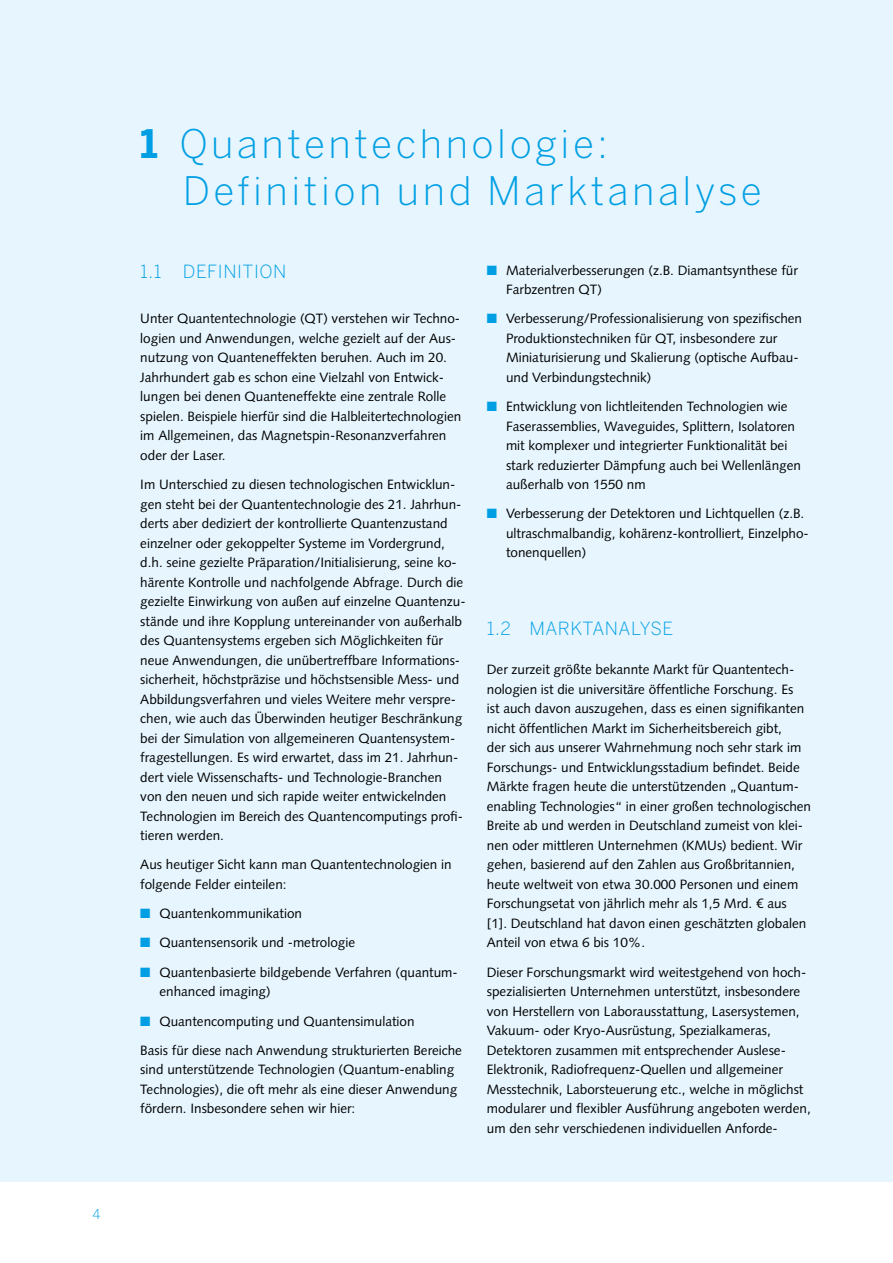
<style>
.page{position:relative;width:893px;height:1263px;background:#fff}
.page>*{position:absolute;margin:0;border:0;box-sizing:border-box;transform-origin:0 0}
.t1{font:300 39px/46.8px "Benton Sans";letter-spacing:.09em;color:#009fe3}
.t2{font:300 18px "Benton Sans";letter-spacing:.03em;color:#009fe3}
.t3{font:13.5px/19.5px "Syntax LT Std";color:#000}
.t4{font:300 13.5px "Benton Sans";color:#009fe3}
.s1{font-weight:700}
.s2{color:#009fe3}
</style>
<div class="page">
<div style="left:0;top:0;width:893px;height:1181px;background:#e6f5fe"></div>
<p class="t4" style="left:92px;top:1206px;width:9px">4</p>
<p class="t1" style="left:183px;top:120px;width:580px;text-indent:-43px"><span class="s1">1</span> Quantentechnologie:<br>Definition und Marktanalyse</p>
<h2 class="t2" style="left:140px;top:261px;width:148px">1.1 DEFINITION</h2>
<p class="t3" style="left:140px;top:309px;width:323px">Unter Quantentechnologie (QT) verstehen wir Techno&shy;logien und Anwendungen, welche gezielt auf der Aus&shy;nutzung von Quanteneffekten beruhen. Auch im 20.<br>Jahrhundert gab es schon eine Vielzahl von Entwick&shy;lungen bei denen Quanteneffekte eine zentrale Rolle spielen. Beispiele hierfür sind die Halbleitertechnologien im Allgemeinen, das Magnetspin-Resonanzverfahren oder der Laser.</p>
<p class="t3" style="left:140px;top:475px;width:327px">Im Unterschied zu diesen technologischen Entwicklun&shy;gen steht bei der Quantentechnologie des 21. Jahrhun&shy;derts aber dediziert der kontrollierte Quantenzustand einzelner oder gekoppelter Systeme im Vordergrund, d.h. seine gezielte Präparation/Initialisierung, seine ko&shy;härente Kontrolle und nachfolgende Abfrage. Durch die gezielte Einwirkung von außen auf einzelne Quantenzu&shy;stände und ihre Kopplung untereinander von außerhalb des Quantensystems ergeben sich Möglichkeiten für neue Anwendungen, die unübertreffbare Informations&shy;sicherheit, höchstpräzise und höchstsensible Mess- und Abbildungsverfahren und vieles Weitere mehr verspre&shy;chen, wie auch das Überwinden heutiger Beschränkung bei der Simulation von allgemeineren Quantensystem&shy;fragestellungen. Es wird erwartet, dass im 21. Jahrhun&shy;dert viele Wissenschafts- und Technologie-Branchen von den neuen und sich rapide weiter entwickelnden Technologien im Bereich des Quantencomputings profi&shy;tieren werden.</p>
<p class="t3" style="left:140px;top:855px;width:313px">Aus heutiger Sicht kann man Quantentechnologien in folgende Felder einteilen:</p>
<p class="t3" style="left:140px;top:904px;width:163px"><span class="s2">■</span> Quantenkommunikation</p>
<p class="t3" style="left:140px;top:933px;width:216px"><span class="s2">■</span> Quantensensorik und -metrologie</p>
<p class="t3" style="left:159px;top:962px;width:300px;text-indent:-19px"><span class="s2">■</span> Quantenbasierte bildgebende Verfahren (quantum&shy;enhanced imaging)</p>
<p class="t3" style="left:140px;top:1011px;width:276px"><span class="s2">■</span> Quantencomputing und Quantensimulation</p>
<p class="t3" style="left:140px;top:1040px;width:323px">Basis für diese nach Anwendung strukturierten Bereiche sind unterstützende Technologien (Quantum-enabling Technologies), die oft mehr als eine dieser Anwendung fördern. Insbesondere sehen wir hier:</p>
<p class="t3" style="left:506px;top:260px;width:293px;text-indent:-19px"><span class="s2">■</span> Materialverbesserungen (z.B. Diamantsynthese für<br>Farbzentren QT)</p>
<p class="t3" style="left:506px;top:309px;width:298px;text-indent:-19px"><span class="s2">■</span> Verbesserung/Professionalisierung von spezifischen Produktionstechniken für QT, insbesondere zur Miniaturisierung und Skalierung (optische Aufbau&shy;und Verbindungstechnik)</p>
<p class="t3" style="left:506px;top:397px;width:296px;text-indent:-19px"><span class="s2">■</span> Entwicklung von lichtleitenden Technologien wie Faserassemblies, Waveguides, Splittern, Isolatoren mit komplexer und integrierter Funktionalität bei stark reduzierter Dämpfung auch bei Wellenlängen außerhalb von 1550 nm</p>
<p class="t3" style="left:506px;top:504px;width:304px;text-indent:-19px"><span class="s2">■</span> Verbesserung der Detektoren und Lichtquellen (z.B. ultraschmalbandig, kohärenz-kontrolliert, Einzelpho&shy;tonenquellen)</p>
<h2 class="t2" style="left:487px;top:618px;width:188px">1.2 MARKTANALYSE</h2>
<p class="t3" style="left:487px;top:660px;width:326px">Der zurzeit größte bekannte Markt für Quantentech&shy;nologien ist die universitäre öffentliche Forschung. Es<br>ist auch davon auszugehen, dass es einen signifikanten nicht öffentlichen Markt im Sicherheitsbereich gibt,<br>der sich aus unserer Wahrnehmung noch sehr stark im Forschungs- und Entwicklungsstadium befindet. Beide Märkte fragen heute die unterstützenden „Quantum&shy;enabling Technologies“ in einer großen technologischen Breite ab und werden in Deutschland zumeist von klei&shy;nen oder mittleren Unternehmen (KMUs) bedient. Wir gehen, basierend auf den Zahlen aus Großbritannien, heute weltweit von etwa 30.000 Personen und einem Forschungsetat von jährlich mehr als 1,5 Mrd. € aus<br>[1]. Deutschland hat davon einen geschätzten globalen Anteil von etwa 6 bis 10%.</p>
<p class="t3" style="left:487px;top:962px;width:325px">Dieser Forschungsmarkt wird weitestgehend von hoch&shy;spezialisierten Unternehmen unterstützt, insbesondere von Herstellern von Laborausstattung, Lasersystemen, Vakuum- oder Kryo-Ausrüstung, Spezialkameras, Detektoren zusammen mit entsprechender Auslese-Elektronik, Radiofrequenz-Quellen und allgemeiner Messtechnik, Laborsteuerung etc., welche in möglichst modularer und flexibler Ausführung angeboten werden, um den sehr verschiedenen individuellen Anforde-</p>
</div>
